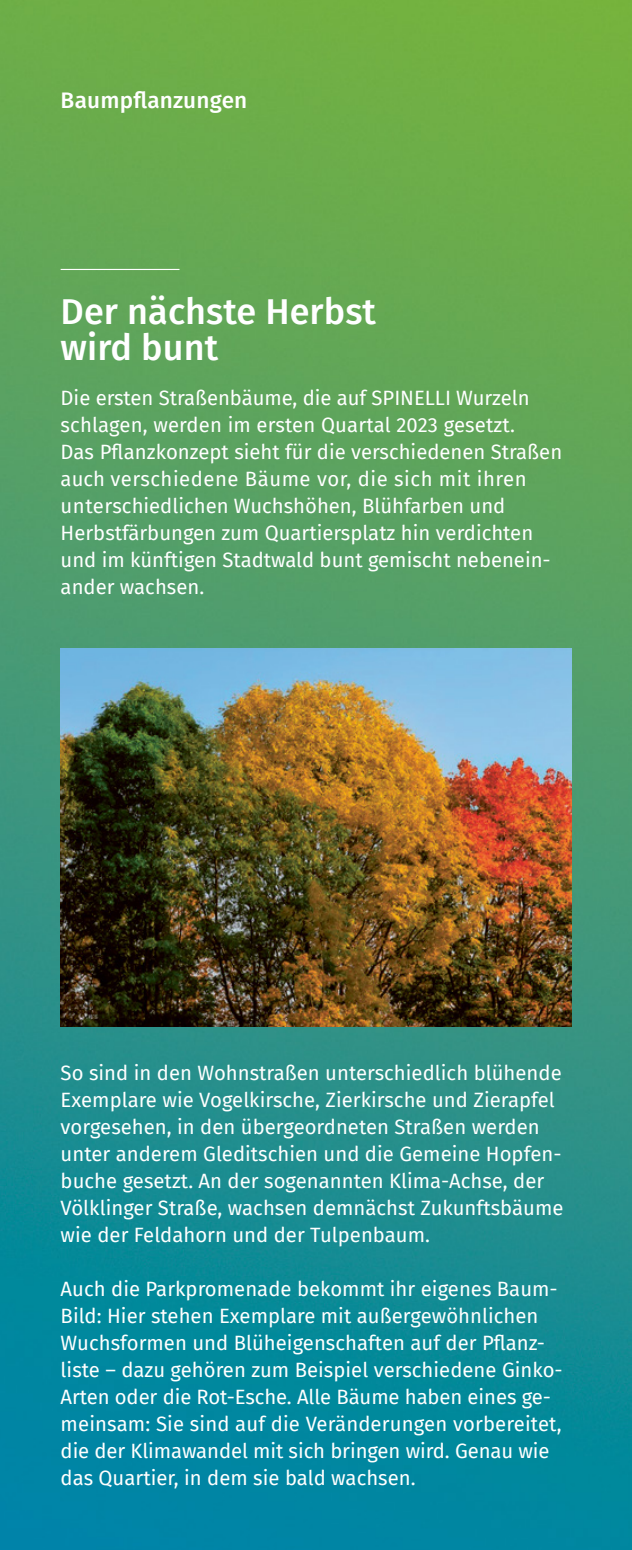
<style>
.page{position:relative;width:632px;height:1550px;background:#fff}
.page>*{position:absolute;margin:0;border:0;box-sizing:border-box;transform-origin:0 0}
.BF-Headline_h2{font:500 36px/36px "Fira Sans";color:#fff}
.BF-Bereich_h1{font:500 22.5px "Fira Sans";letter-spacing:.01em;color:#fff}
.t1{font:20.25px/27px "Fira Sans";color:#fff}
</style>
<div class="page">
<img style="left:0;top:0;width:631px;height:1550px">
<hr style="left:61px;top:269px;width:118px;height:1px;background:#fff">
<img style="left:61px;top:648px;width:510px;height:378px">
<h1 class="BF-Bereich_h1" style="left:61px;top:82px;width:188px">Baumpflanzungen</h1>
<h2 class="BF-Headline_h2" style="left:61px;top:292px;width:317px">Der nächste Herbst wird bunt</h2>
<p class="t1" style="left:61px;top:384px;width:503px">Die ersten Straßenbäume, die auf SPINELLI Wurzeln schlagen, werden im ersten Quartal 2023 gesetzt.<br>Das Pflanzkonzept sieht für die verschiedenen Straßen auch verschiedene Bäume vor, die sich mit ihren unterschiedlichen Wuchshöhen, Blühfarben und Herbstfärbungen zum Quartiersplatz hin verdichten und im künftigen Stadtwald bunt gemischt nebenein&shy;ander wachsen.</p>
<p class="t1" style="left:61px;top:1059px;width:504px">So sind in den Wohnstraßen unterschiedlich blühende Exemplare wie Vogelkirsche, Zierkirsche und Zierapfel vorgesehen, in den übergeordneten Straßen werden unter anderem Gleditschien und die Gemeine Hopfen&shy;buche gesetzt. An der sogenannten Klima-Achse, der Völklinger Straße, wachsen demnächst Zukunftsbäume wie der Feldahorn und der Tulpenbaum.</p>
<p class="t1" style="left:61px;top:1275px;width:503px">Auch die Parkpromenade bekommt ihr eigenes Baum-Bild: Hier stehen Exemplare mit außergewöhnlichen Wuchsformen und Blüheigenschaften auf der Pflanz&shy;liste – dazu gehören zum Beispiel verschiedene Ginko-Arten oder die Rot-Esche. Alle Bäume haben eines ge&shy;meinsam: Sie sind auf die Veränderungen vorbereitet, die der Klimawandel mit sich bringen wird. Genau wie das Quartier, in dem sie bald wachsen.</p>
</div>
